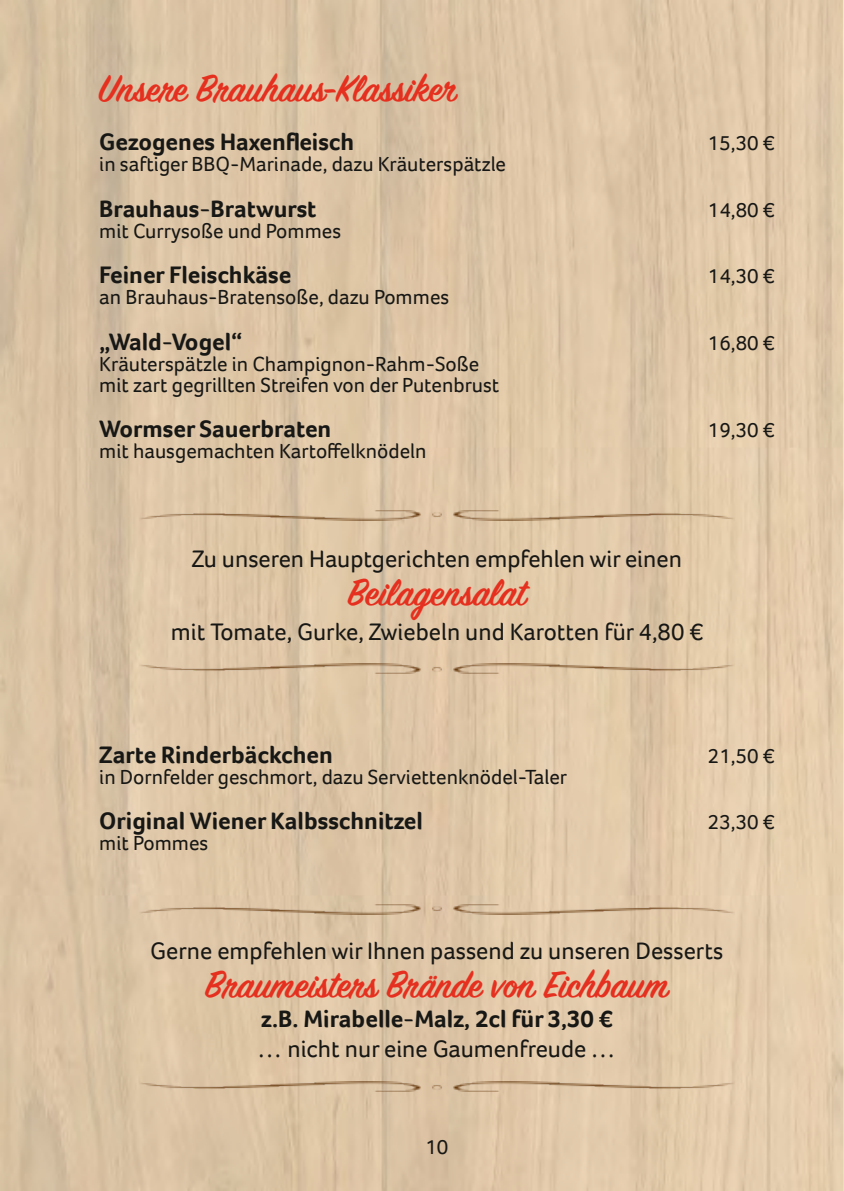
<style>
.page{position:relative;width:844px;height:1191px;background:#fff}
.page>*{position:absolute;margin:0;border:0;box-sizing:border-box;transform-origin:0 0}
.t1{font:600 42px "Sign Painter House Script";color:#e6301f}
.t2{font:700 24.5px "Foco";color:#171715}
.t3{font:24.5px "Foco";color:#171715}
.t4{font:21px/21px "Foco";color:#171715}
</style>
<div class="page">
<img style="left:0;top:0;width:843px;height:1191px">
<hr style="left:843px;top:0;width:1px;height:1191px;background:#eddabc">
<img style="left:139px;top:510px;width:595px;height:10px">
<img style="left:139px;top:904px;width:595px;height:11px">
<img style="left:139px;top:663px;width:595px;height:10px">
<img style="left:139px;top:1081px;width:595px;height:10px">
<h1 class="t1" style="left:99px;top:72px;width:360px">Unsere Brauhaus-Klassiker</h1>
<p class="t2" style="left:99px;top:133px;width:256px">Gezogenes Haxenfleisch</p>
<p class="t4" style="left:707px;top:135px;width:68px">15,30 €</p>
<p class="t4" style="left:99px;top:156px;width:408px">in saftiger BBQ-Marinade, dazu Kräuterspätzle</p>
<p class="t2" style="left:99px;top:199px;width:218px">Brauhaus-Bratwurst</p>
<p class="t4" style="left:707px;top:202px;width:68px">14,80 €</p>
<p class="t4" style="left:99px;top:223px;width:243px">mit Currysoße und Pommes</p>
<p class="t2" style="left:99px;top:266px;width:193px">Feiner Fleischkäse</p>
<p class="t4" style="left:707px;top:268px;width:68px">14,30 €</p>
<p class="t4" style="left:99px;top:289px;width:351px">an Brauhaus-Bratensoße, dazu Pommes</p>
<p class="t2" style="left:99px;top:332px;width:145px">„Wald-Vogel“</p>
<p class="t4" style="left:707px;top:335px;width:68px">16,80 €</p>
<p class="t4" style="left:99px;top:356px;width:401px">Kräuterspätzle in Champignon-Rahm-Soße mit zart gegrillten Streifen von der Putenbrust</p>
<p class="t2" style="left:99px;top:420px;width:233px">Wormser Sauerbraten</p>
<p class="t4" style="left:707px;top:422px;width:68px">19,30 €</p>
<p class="t4" style="left:99px;top:443px;width:329px">mit hausgemachten Kartoffelknödeln</p>
<p class="t3" style="left:192px;top:549px;width:491px">Zu unseren Hauptgerichten empfehlen wir einen</p>
<h1 class="t1" style="left:347px;top:576px;width:180px">Beilagensalat</h1>
<p class="t3" style="left:171px;top:623px;width:533px">mit Tomate, Gurke, Zwiebeln und Karotten für 4,80 €</p>
<p class="t2" style="left:99px;top:745px;width:235px">Zarte Rinderbäckchen</p>
<p class="t4" style="left:707px;top:748px;width:68px">21,50 €</p>
<p class="t4" style="left:99px;top:769px;width:469px">in Dornfelder geschmort, dazu Serviettenknödel-Taler</p>
<p class="t2" style="left:99px;top:812px;width:325px">Original Wiener Kalbsschnitzel</p>
<p class="t4" style="left:707px;top:814px;width:68px">23,30 €</p>
<p class="t4" style="left:99px;top:835px;width:111px">mit Pommes</p>
<p class="t3" style="left:150px;top:941px;width:574px">Gerne empfehlen wir Ihnen passend zu unseren Desserts</p>
<h1 class="t1" style="left:205px;top:968px;width:464px">Braumeisters Brände von Eichbaum</h1>
<p class="t2" style="left:261px;top:1009px;width:352px">z.B. Mirabelle-Malz, 2cl für 3,30 €</p>
<p class="t3" style="left:258px;top:1039px;width:359px">… nicht nur eine Gaumenfreude …</p>
<p class="t4" style="left:425px;top:1139px;width:25px">10</p>
</div>
